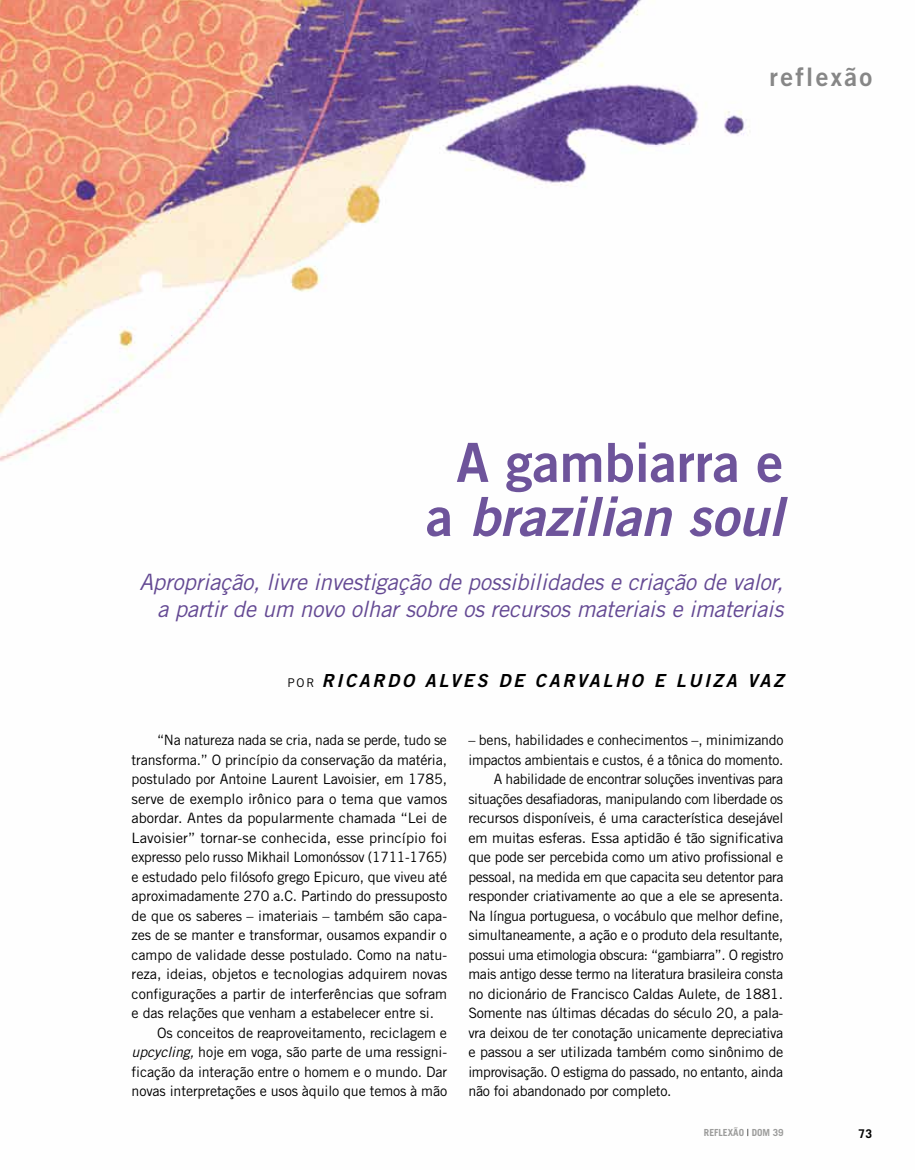
<style>
.page{position:relative;width:915px;height:1170px;background:#fff}
.page>*{position:absolute;margin:0;border:0;box-sizing:border-box;transform-origin:0 0}
.t1{font:54px "Trade Gothic LT Std Bd 2 Obl";color:#6e549b}
.t2{font:54px "Trade Gothic LT Std Bd 2";color:#6e549b}
.t3{font:25.5px "Trade Gothic LT Std Bd 2";letter-spacing:.09em;color:#878787}
.t4{font:italic 22.5px/27px "Trade Gothic LT Std";letter-spacing:-.01em;color:#644993;text-align:right}
.t5{font:18px "Trade Gothic LT Std Bd 2 Obl";letter-spacing:.15em;color:#000}
.t6{font:14.25px "Trade Gothic LT Std";letter-spacing:-.015em;color:#000}
.t7{font:700 12px "Trade Gothic LT Std";color:#000}
.t8{font:700 9.75px "Trade Gothic LT Std";color:#9d9d9c}
.s1{font-family:"Trade Gothic LT Std Bd 2"}
.s2{font-family:"Trade Gothic LT Std";font-size:12px}
.s3{font-style:italic}
.s4{font-weight:400;color:#000}
</style>
<div class="page">
<img style="left:0;top:0;width:750px;height:462px">
<h2 class="t3" style="left:769px;top:61px;width:104px">reflexão</h2>
<h1 class="t2" style="left:456px;top:429px;width:328px">A gambiarra e</h1>
<h1 class="t1" style="left:426px;top:483px;width:358px"><span class="s1">a</span> brazilian soul</h1>
<h3 class="t4" style="left:139px;top:568px;width:645px">Apropriação, livre investigação de possibilidades e criação de valor, a partir de um novo olhar sobre os recursos materiais e imateriais</h3>
<p class="t5" style="left:287px;top:669px;width:497px"><span class="s2">POR</span> RICARDO ALVES DE CARVALHO E LUIZA VAZ</p>
<p class="t6" style="left:157px;top:731px;width:291px">“Na natureza nada se cria, nada se perde, tudo se</p>
<p class="t6" style="left:132px;top:751px;width:317px">transforma.” O princípio da conservação da matéria,</p>
<p class="t6" style="left:132px;top:770px;width:317px">postulado por Antoine Laurent Lavoisier, em 1785,</p>
<p class="t6" style="left:132px;top:790px;width:317px">serve de exemplo irônico para o tema que vamos</p>
<p class="t6" style="left:132px;top:809px;width:317px">abordar. Antes da popularmente chamada “Lei de</p>
<p class="t6" style="left:132px;top:829px;width:317px">Lavoisier” tornar-se conhecida, esse princípio foi</p>
<p class="t6" style="left:132px;top:848px;width:317px">expresso pelo russo Mikhail Lomonóssov (1711-1765)</p>
<p class="t6" style="left:132px;top:868px;width:317px">e estudado pelo filósofo grego Epicuro, que viveu até</p>
<p class="t6" style="left:132px;top:887px;width:317px">aproximadamente 270 a.C. Partindo do pressuposto</p>
<p class="t6" style="left:132px;top:907px;width:317px">de que os saberes – imateriais – também são capa-</p>
<p class="t6" style="left:132px;top:926px;width:317px">zes de se manter e transformar, ousamos expandir o</p>
<p class="t6" style="left:132px;top:946px;width:317px">campo de validade desse postulado. Como na natu-</p>
<p class="t6" style="left:132px;top:965px;width:317px">reza, ideias, objetos e tecnologias adquirem novas</p>
<p class="t6" style="left:132px;top:985px;width:317px">configurações a partir de interferências que sofram</p>
<p class="t6" style="left:132px;top:1004px;width:304px">e das relações que venham a estabelecer entre si.</p>
<p class="t6" style="left:157px;top:1024px;width:291px">Os conceitos de reaproveitamento, reciclagem e</p>
<p class="t6" style="left:132px;top:1043px;width:317px"><span class="s3">upcycling,</span> hoje em voga, são parte de uma ressigni-</p>
<p class="t6" style="left:132px;top:1063px;width:317px">ficação da interação entre o homem e o mundo. Dar</p>
<p class="t6" style="left:132px;top:1082px;width:317px">novas interpretações e usos àquilo que temos à mão</p>
<p class="t6" style="left:468px;top:731px;width:316px">– bens, habilidades e conhecimentos –, minimizando</p>
<p class="t6" style="left:468px;top:751px;width:316px">impactos ambientais e custos, é a tônica do momento.</p>
<p class="t6" style="left:494px;top:770px;width:290px">A habilidade de encontrar soluções inventivas para</p>
<p class="t6" style="left:468px;top:790px;width:316px">situações desafiadoras, manipulando com liberdade os</p>
<p class="t6" style="left:468px;top:809px;width:316px">recursos disponíveis, é uma característica desejável</p>
<p class="t6" style="left:468px;top:829px;width:316px">em muitas esferas. Essa aptidão é tão significativa</p>
<p class="t6" style="left:468px;top:848px;width:316px">que pode ser percebida como um ativo profissional e</p>
<p class="t6" style="left:468px;top:868px;width:316px">pessoal, na medida em que capacita seu detentor para</p>
<p class="t6" style="left:468px;top:887px;width:316px">responder criativamente ao que a ele se apresenta.</p>
<p class="t6" style="left:468px;top:907px;width:316px">Na língua portuguesa, o vocábulo que melhor define,</p>
<p class="t6" style="left:468px;top:926px;width:316px">simultaneamente, a ação e o produto dela resultante,</p>
<p class="t6" style="left:468px;top:946px;width:316px">possui uma etimologia obscura: “gambiarra”. O registro</p>
<p class="t6" style="left:468px;top:965px;width:316px">mais antigo desse termo na literatura brasileira consta</p>
<p class="t6" style="left:468px;top:985px;width:316px">no dicionário de Francisco Caldas Aulete, de 1881.</p>
<p class="t6" style="left:468px;top:1004px;width:316px">Somente nas últimas décadas do século 20, a pala-</p>
<p class="t6" style="left:468px;top:1024px;width:316px">vra deixou de ter conotação unicamente depreciativa</p>
<p class="t6" style="left:468px;top:1043px;width:316px">e passou a ser utilizada também como sinônimo de</p>
<p class="t6" style="left:468px;top:1063px;width:316px">improvisação. O estigma do passado, no entanto, ainda</p>
<p class="t6" style="left:468px;top:1082px;width:204px">não foi abandonado por completo.</p>
<p class="t8" style="left:703px;top:1125px;width:81px">REFLEXÃO <span class="s4">|</span> DOM 39</p>
<p class="t7" style="left:858px;top:1125px;width:15px">73</p>
</div>
